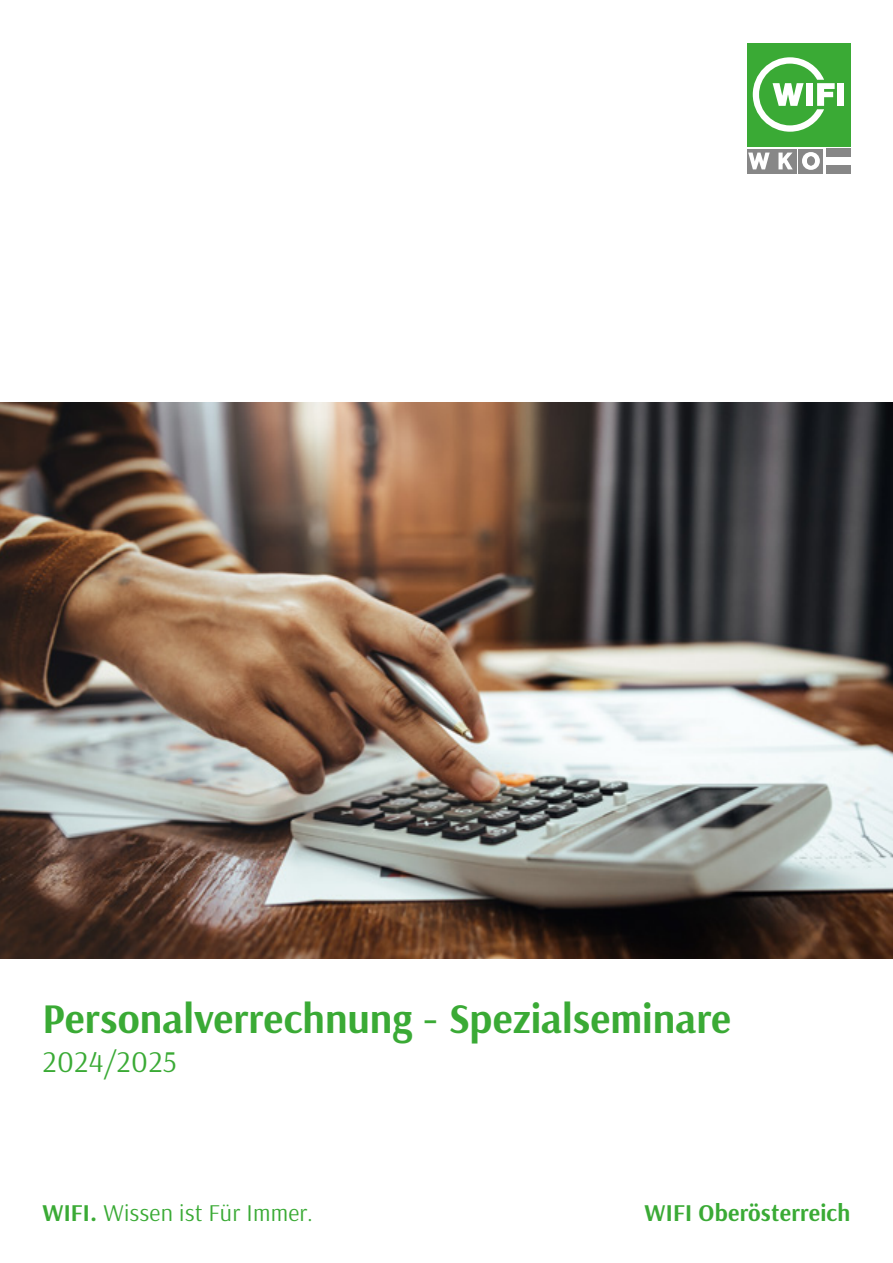
<style>
.page{position:relative;width:893px;height:1263px;background:#fff}
.page>*{position:absolute;margin:0;border:0;box-sizing:border-box;transform-origin:0 0}
.t1{font:700 42px "Arsenal";color:#3aaa35}
.t2{font:30px "Arsenal";letter-spacing:.01em;color:#3aaa35}
.t3{font:24px "Arsenal";letter-spacing:.01em;color:#3aaa35}
.t4{font:700 24px "Arsenal";letter-spacing:.01em;color:#3aaa35}
.s1{font-weight:700}
</style>
<div class="page">
<div style="left:747px;top:43px;width:103px;height:103px;background:#3aaa35"></div>
<div style="left:798px;top:149px;width:25px;height:25px;background:#878787"></div>
<div style="left:772px;top:149px;width:25px;height:25px;background:#878787"></div>
<svg style="left:778px;top:153px;width:15px;height:16px"></svg>
<div style="left:747px;top:149px;width:24px;height:25px;background:#878787"></div>
<svg style="left:748px;top:153px;width:22px;height:16px"></svg>
<div style="left:826px;top:165px;width:24px;height:9px;background:#878787"></div>
<svg style="left:802px;top:152px;width:18px;height:18px"></svg>
<div style="left:807px;top:156px;width:8px;height:9px;background:#878787;border-radius:50%"></div>
<svg style="left:753px;top:57px;width:82px;height:75px"></svg>
<div style="left:837px;top:83px;width:7px;height:23px;background:#fff"></div>
<div style="left:826px;top:149px;width:24px;height:8px;background:#878787"></div>
<img style="left:0;top:402px;width:893px;height:557px">
<p class="t1" style="left:43px;top:989px;width:690px">Personalverrechnung - Spezialseminare</p>
<p class="t2" style="left:43px;top:1041px;width:136px">2024/2025</p>
<p class="t3" style="left:43px;top:1197px;width:272px"><span class="s1">WIFI.</span> Wissen ist Für Immer.</p>
<p class="t4" style="left:645px;top:1196px;width:207px">WIFI Oberösterreich</p>
</div>
